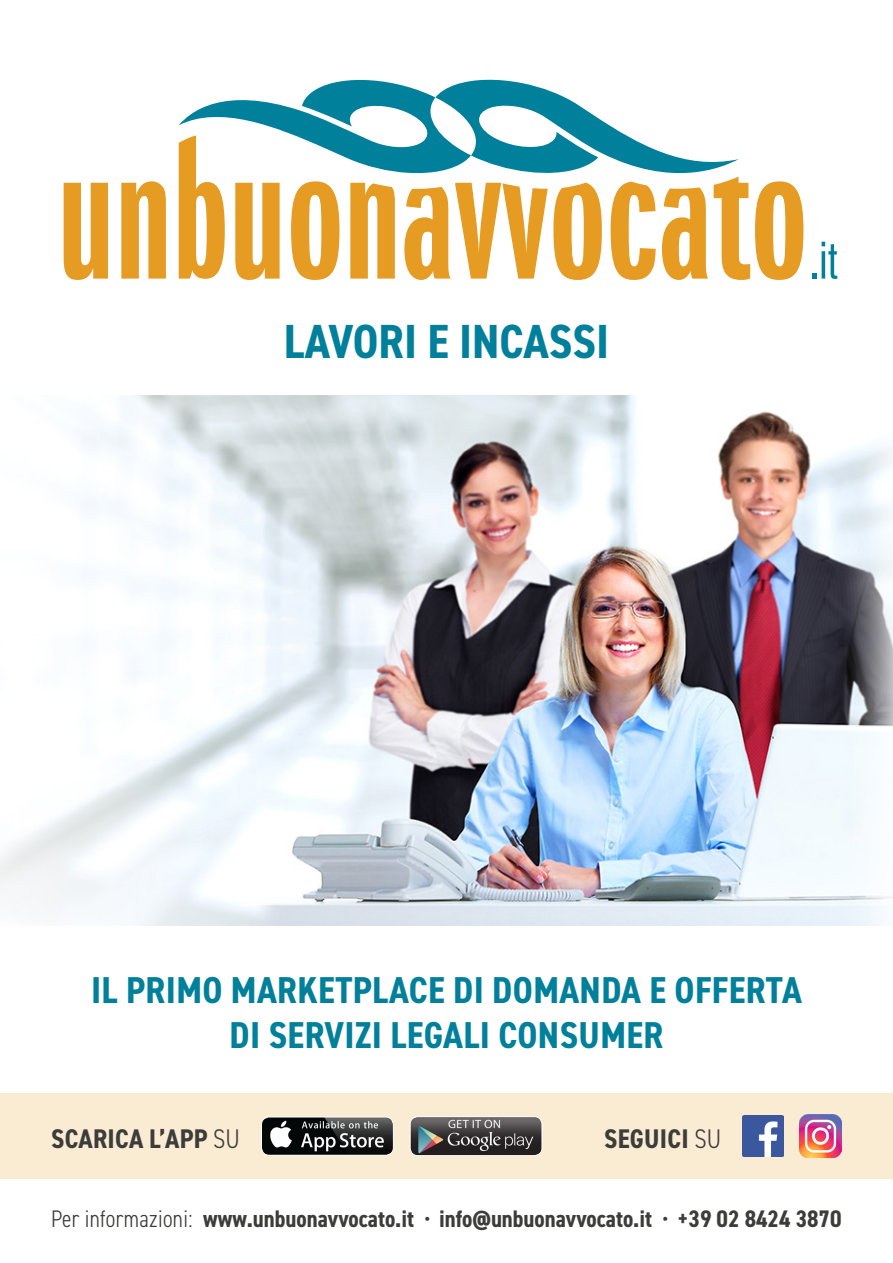
<style>
.page{position:relative;width:893px;height:1263px;background:#fff}
.page>*{position:absolute;margin:0;border:0;box-sizing:border-box;transform-origin:0 0}
.t1{font:700 condensed 48px "DIN2014";color:#00809b}
.t2{font:700 condensed 37.5px/45px "DIN2014";letter-spacing:.01em;color:#00809b;text-align:center}
.t3{font:700 condensed 27px "DIN2014";letter-spacing:.01em;color:#3c3c3b}
.t4{font:700 condensed 24px "DIN2014";color:#3c3c3b}
.s1{font-weight:300}
</style>
<div class="page">
<img style="left:0;top:395px;width:893px;height:530px">
<svg style="left:64px;top:183px;width:44px;height:97px"></svg>
<svg style="left:121px;top:181px;width:45px;height:98px"></svg>
<svg style="left:812px;top:242px;width:25px;height:37px"></svg>
<svg style="left:179px;top:79px;width:624px;height:201px"></svg>
<div style="left:0;top:1093px;width:893px;height:86px;background:#faebd3"></div>
<img style="left:261px;top:1118px;width:132px;height:37px">
<div style="left:261px;top:1116px;width:133px;height:39px;border:1px solid #fff;border-radius:8px"></div>
<img style="left:410px;top:1116px;width:132px;height:39px">
<div style="left:410px;top:1116px;width:132px;height:40px;border:1px solid #fff;border-radius:8px"></div>
<img style="left:743px;top:1116px;width:40px;height:40px">
<img style="left:799px;top:1115px;width:43px;height:42px">
<h1 class="t1" style="left:284px;top:309px;width:327px">LAVORI E INCASSI</h1>
<h2 class="t2" style="left:91px;top:967px;width:712px">IL PRIMO MARKETPLACE DI DOMANDA E OFFERTA<br>DI SERVIZI LEGALI CONSUMER</h2>
<p class="t3" style="left:51px;top:1121px;width:190px">SCARICA L’APP <span class="s1">SU</span></p>
<p class="t3" style="left:604px;top:1121px;width:119px">SEGUICI <span class="s1">SU</span></p>
<p class="t4" style="left:51px;top:1202px;width:792px"><span class="s1">Per informazioni:</span> www.unbuonavvocato.it <span class="s1">•</span> info@unbuonavvocato.it <span class="s1">•</span> +39 02 8424 3870</p>
</div>
